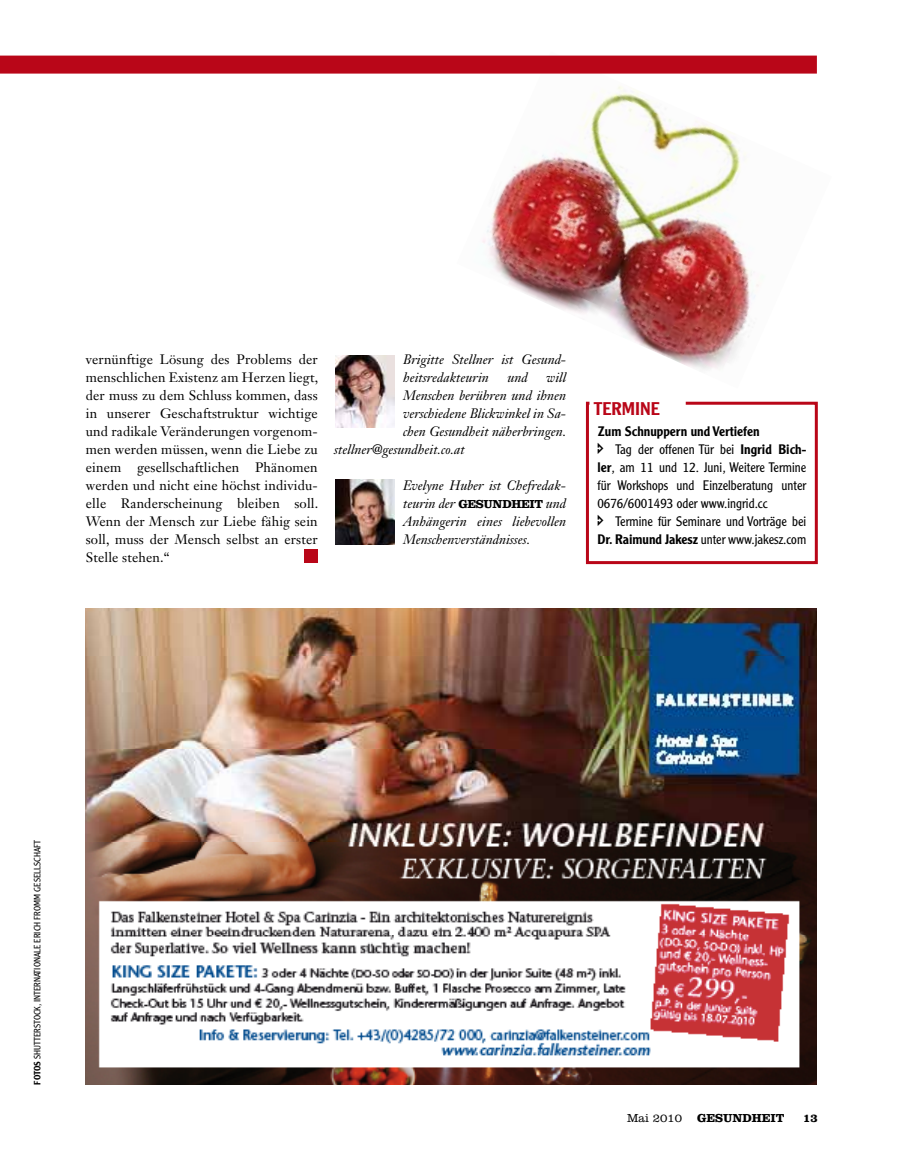
<style>
.page{position:relative;width:902px;height:1170px;background:#fff}
.page>*{position:absolute;margin:0;border:0;box-sizing:border-box;transform-origin:0 0}
.t1{font:500 18px "Clearface Gothic LT Std";color:#b90618}
.t2{font:13.5px/18px "Janson Text LT Std";letter-spacing:.01em;color:#000;text-align:justify}
.t3{font:italic 13.5px/18px "Janson Text LT Std";color:#000}
.t4{font:300 13.5px "Clearface Gothic LT Std";color:#000}
.t5{font:500 13.5px "Clearface Gothic LT Std";color:#000}
.t6{font:700 12px "Clarendon LT Std";color:#000}
.t7{font:300 12px "Clarendon LT Std";color:#000}
.t8{font:300 9px "Clearface Gothic LT Std";color:#000}
.s1{font-family:"Clarendon LT Std";font-weight:700;font-style:normal;font-size:12px}
.s2{font-weight:500}
</style>
<div class="page">
<div style="left:304px;top:549px;width:14px;height:13px;background:#b90618"></div>
<img style="left:85px;top:608px;width:731px;height:476px">
<img style="left:456px;top:55px;width:361px;height:315px">
<div style="left:0;top:56px;width:816px;height:18px;background:#b90618"></div>
<div style="left:586px;top:401px;width:231px;height:163px;border:3px solid #b90618"></div>
<div style="left:589px;top:400px;width:96px;height:26px;background:#fff"></div>
<img style="left:335px;top:355px;width:59px;height:72px">
<img style="left:335px;top:479px;width:59px;height:66px">
<p class="t2" style="left:86px;top:350px;width:234px">vernünftige Lösung des Problems der menschlichen Existenz am Herzen liegt, der muss zu dem Schluss kommen, dass in unserer Geschaftstruktur wichtige und radikale Veränderungen vorgenom&shy;men werden müssen, wenn die Liebe zu einem gesellschaftlichen Phänomen werden und nicht eine höchst individu&shy;elle Randerscheinung bleiben soll.<br>Wenn der Mensch zur Liebe fähig sein soll, muss der Mensch selbst an erster Stelle stehen.“</p>
<p class="t3" style="left:403px;top:351px;width:165px">Brigitte Stellner ist Gesund&shy;heitsredakteurin</p>
<p class="t3" style="left:507px;top:369px;width:22px">und</p>
<p class="t3" style="left:546px;top:369px;width:21px">will</p>
<p class="t3" style="left:403px;top:387px;width:164px">Menschen berühren und ihnen</p>
<p class="t3" style="left:403px;top:405px;width:164px">verschiedene Blickwinkel in Sa-</p>
<p class="t3" style="left:403px;top:423px;width:165px">chen Gesundheit näherbringen.</p>
<p class="t3" style="left:334px;top:441px;width:132px">stellner@gesundheit.co.at</p>
<p class="t3" style="left:403px;top:477px;width:165px;text-align:justify">Evelyne Huber ist Chefredak&shy;teurin der <span class="s1">GESUNDHEIT</span> und Anhängerin eines liebevollen Menschenverständnisses.</p>
<h1 class="t1" style="left:594px;top:397px;width:67px">Termine</h1>
<p class="t5" style="left:598px;top:423px;width:163px">Zum Schnuppern und Vertiefen</p>
<p class="t4" style="left:615px;top:441px;width:192px">Tag der offenen Tür bei <span class="s2">Ingrid Bich-</span></p>
<p class="t4" style="left:597px;top:459px;width:210px"><span class="s2">ler</span>, am 11 und 12. Juni, Weitere Termine</p>
<p class="t4" style="left:597px;top:477px;width:210px">für Workshops und Einzelberatung unter</p>
<p class="t4" style="left:597px;top:495px;width:171px">0676/6001493 oder www.ingrid.cc</p>
<p class="t4" style="left:615px;top:513px;width:192px">Termine für Seminare und Vorträge bei</p>
<p class="t4" style="left:597px;top:531px;width:210px"><span class="s2">Dr. Raimund Jakesz</span> unter www.jakesz.com</p>
<p class="t8" style="left:32px;top:1084px;width:245px;rotate:-90deg"><span class="s2">fotos</span>shutterstock, internationale erich fromm gesellschaft</p>
<p class="t7" style="left:627px;top:1111px;width:56px">Mai 2010</p>
<p class="t6" style="left:697px;top:1110px;width:89px">GESUNDHEIT</p>
<p class="t6" style="left:803px;top:1110px;width:16px">13</p>
</div>
